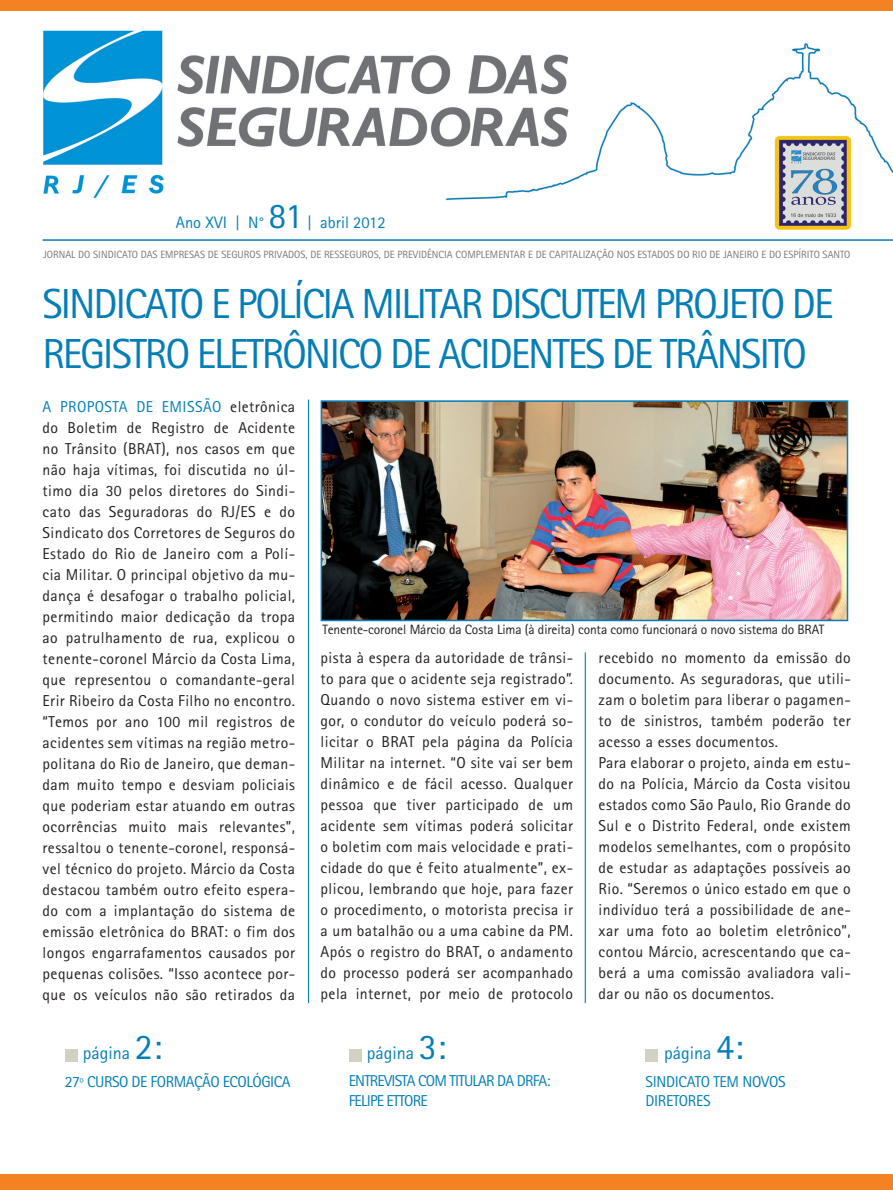
<style>
.page{position:relative;width:893px;height:1190px;background:#fff}
.page>*{position:absolute;margin:0;border:0;box-sizing:border-box;transform-origin:0 0}
.t1{font:42px/49.5px "Rotis Sans Serif";letter-spacing:-.05em;color:#047eb5}
.t2{font:18px "Rotis Sans Serif";color:#047eb5}
.t3{font:16.5px "Rotis Sans Serif";color:#047eb5}
.t4{font:15.75px/21px "Rotis Sans Serif";letter-spacing:.025em;color:#231f20;text-align:justify}
.t5{font:15.75px "Rotis Sans Serif";letter-spacing:-.04em;color:#047eb5}
.t6{font:15.75px/19.5px "Rotis Sans Serif";letter-spacing:-.02em;color:#047eb5}
.t7{font:13.5px "Rotis Sans Serif";letter-spacing:-.01em;color:#231f20}
.t8{font:10.5px "Rotis Sans Serif";color:#76787b}
.s1{font-size:36px}
.s2{color:#047eb5}
</style>
<div class="page">
<div style="left:0;top:0;width:892px;height:11px;background:#f58220"></div>
<div style="left:0;top:1174px;width:892px;height:15px;background:#f58220"></div>
<img style="left:43px;top:30px;width:849px;height:198px">
<hr style="left:43px;top:239px;width:849px;height:2px;background:#047eb5">
<div style="left:65px;top:1049px;width:13px;height:12px;background:#d2d1c2"></div>
<div style="left:348px;top:1049px;width:13px;height:12px;background:#d2d1c2"></div>
<div style="left:645px;top:1048px;width:13px;height:13px;background:#d2d1c2"></div>
<img style="left:774px;top:135px;width:76px;height:95px">
<hr style="left:308px;top:399px;width:1px;height:603px;background:#047eb5">
<hr style="left:584px;top:652px;width:1px;height:350px;background:#047eb5">
<img style="left:323px;top:403px;width:522px;height:215px">
<div style="left:320px;top:400px;width:528px;height:221px;border:2px solid #047eb5"></div>
<p class="t3" style="left:176px;top:212px;width:211px">Ano XVI | N° <span class="s1">81</span> | abril 2012</p>
<p class="t8" style="left:43px;top:248px;width:142px">Jornal do Sindicato das Em presas</p>
<p class="t8" style="left:208px;top:248px;width:26px">de Seguros</p>
<p class="t8" style="left:263px;top:248px;width:73px">Pr ivados, de Resseguros</p>
<p class="t8" style="left:379px;top:248px;width:25px">, de Prev</p>
<p class="t8" style="left:418px;top:248px;width:69px">idência Com pleme</p>
<p class="t8" style="left:503px;top:248px;width:347px">ntar e de Capitalização nos Estados do Rio de Janeiro e do Espír ito Santo</p>
<h1 class="t1" style="left:42px;top:279px;width:649px">sindicato e Polícia m ilitar discutem proje</h1>
<h1 class="t1" style="left:42px;top:279px;width:787px;text-indent:703px">to de reg istro eletrônico de acidentes de trânsito</h1>
<p class="t4" style="left:43px;top:395px;width:254px"><span class="s2">a proposta de em issão</span> eletrônica do Boletim de Registro de Acidente no Trânsito (BRAT), nos casos em que não haja vítimas, foi discutida no úl&shy;timo dia 30 pelos diretores do Sindi&shy;cato das Seguradoras do RJ/ES e do Sindicato dos Corretores de Seguros do Estado do Rio de Janeiro com a Polí&shy;cia Militar. O principal objetivo da mu&shy;dança é desafogar o trabalho policial, permitindo maior dedicação da tropa ao patrulhamento de rua, explicou o tenente-coronel Márcio da Costa Lima, que representou o comandante-geral Erir Ribeiro da Costa Filho no encontro. “Temos por ano 100 mil registros de acidentes sem vítimas na região metro&shy;politana do Rio de Janeiro, que deman&shy;dam muito tempo e desviam policiais que poderiam estar atuando em outras ocorrências muito mais relevantes”, ressaltou o tenente-coronel, responsá&shy;vel técnico do projeto. Márcio da Costa destacou também outro efeito espera&shy;do com a implantação do sistema de emissão eletrônica do BRAT: o fim dos longos engarrafamentos causados por pequenas colisões. “I sso acontece por&shy;que os veículos não são retirados da</p>
<p class="t7" style="left:322px;top:621px;width:503px">Tenente-coronel Márcio da Costa Lima (à direita) conta como funcionará o novo sistema do BRAT</p>
<p class="t4" style="left:320px;top:647px;width:254px">pista à espera da autoridade de trânsi&shy;to para que o acidente seja registrado”.<br>Quando o novo sistema estiver em vi&shy;gor, o condutor do veículo poderá so&shy;licitar o BRAT pela página da Polícia Militar na internet. “O site vai ser bem dinâmico e de fácil acesso. Qualquer pessoa que tiver participado de um acidente sem vítimas poderá solicitar o boletim com mais velocidade e prati&shy;cidade do que é feito atualmente”, ex&shy;plicou, lembrando que hoje, para fazer o procedimento, o motorista precisa ir a um batalhão ou a uma cabine da PM.<br>Após o registro do BRAT, o andamento do processo poderá ser acompanhado pela internet, por meio de protocolo</p>
<p class="t4" style="left:598px;top:647px;width:254px;text-align:left">recebido no momento da emissão do documento. As seguradoras, que utili&shy;zam o boletim para liberar o pagamen&shy;to de sinistros, também poderão ter acesso a esses documentos.<br>Para elaborar o projeto, ainda em estu&shy;do na Polícia, Márcio da Costa visitou estados como São Paulo, Rio Grande do Sul e o Distrito Federal, onde existem modelos semelhantes, com o propósito de estudar as adaptações possíveis ao Rio. “Seremos o único estado em que o indivíduo terá a possibilidade de ane&shy;xar uma foto ao boletim eletrônico”, contou Márcio, acrescentando que ca&shy;berá a uma comissão avaliadora vali&shy;dar ou não os documentos.</p>
<p class="t2" style="left:83px;top:1042px;width:81px">página <span class="s1">2:</span></p>
<p class="t2" style="left:367px;top:1042px;width:81px">página <span class="s1">3:</span></p>
<p class="t2" style="left:664px;top:1041px;width:81px">página <span class="s1">4:</span></p>
<p class="t5" style="left:65px;top:1071px;width:32px">27º curso</p>
<p class="t5" style="left:132px;top:1071px;width:29px">de forma</p>
<p class="t5" style="left:194px;top:1071px;width:37px">ção ecol</p>
<p class="t5" style="left:252px;top:1071px;width:31px">ógica</p>
<p class="t6" style="left:645px;top:1071px;width:116px">Sindicato tem novos diretores</p>
<p class="t5" style="left:348px;top:1071px;width:80px">Entrevista com</p>
<p class="t5" style="left:449px;top:1071px;width:23px">titular</p>
<p class="t5" style="left:497px;top:1071px;width:55px">da DRFA:</p>
<p class="t5" style="left:348px;top:1091px;width:64px">Felipe Ettore</p>
</div>
